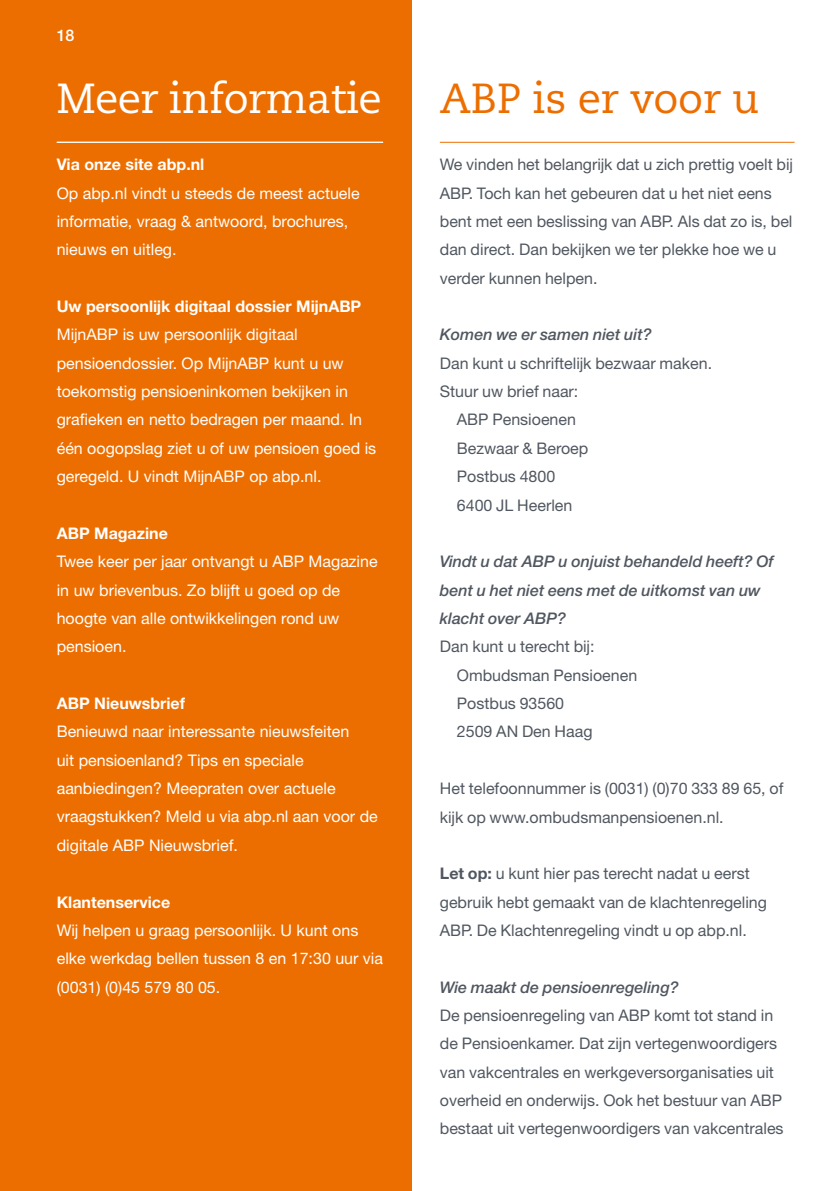
<style>
.page{position:relative;width:840px;height:1191px;background:#fff}
.page>*{position:absolute;margin:0;border:0;box-sizing:border-box;transform-origin:0 0}
.t1{font:42px "Caecilia LT Std";letter-spacing:-.015em;color:#fff}
.t2{font:42px "Caecilia LT Std";letter-spacing:-.005em;color:#ed6e00}
.t3{font:16px/28.4px "Helvetica Neue LT Pro";color:#515760}
.t4{font:16px/28.4px "Helvetica Neue LT Pro";color:#fff}
.t5{font:italic 500 16px/28.4px "Helvetica Neue LT Pro";color:#515760}
.t6{font:700 16px "Helvetica Neue LT Pro";color:#fff}
.t7{font:500 16px "Helvetica Neue LT Pro";color:#fff}
.s1{font-weight:700}
</style>
<div class="page">
<div style="left:0;top:0;width:411px;height:1191px;background:#ed6e00"></div>
<hr style="left:439px;top:142px;width:355px;height:1px;background:#ed6e00">
<hr style="left:57px;top:142px;width:326px;height:1px;background:#fff">
<p class="t7" style="left:57px;top:26px;width:19px">18</p>
<h1 class="t1" style="left:57px;top:74px;width:326px">Meer informatie</h1>
<p class="t6" style="left:57px;top:154px;width:149px">Via onze site abp.nl</p>
<p class="t4" style="left:57px;top:178px;width:304px">Op abp.nl vindt u steeds de meest actuele informatie, vraag &amp; antwoord, brochures, nieuws en uitleg.</p>
<p class="t6" style="left:57px;top:296px;width:306px">Uw persoonlijk digitaal dossier MijnABP</p>
<p class="t4" style="left:57px;top:320px;width:321px">MijnABP is uw persoonlijk digitaal pensioendossier. Op MijnABP kunt u uw toekomstig pensioeninkomen bekijken in grafieken en netto bedragen per maand. In één oogopslag ziet u of uw pensioen goed is geregeld. U vindt MijnABP op abp.nl.</p>
<p class="t6" style="left:57px;top:523px;width:113px">ABP Magazine</p>
<p class="t4" style="left:57px;top:547px;width:322px">Twee keer per jaar ontvangt u ABP Magazine in uw brievenbus. Zo blijft u goed op de hoogte van alle ontwikkelingen rond uw pensioen.</p>
<p class="t6" style="left:57px;top:693px;width:130px">ABP Nieuwsbrief</p>
<p class="t4" style="left:57px;top:717px;width:322px">Benieuwd naar interessante nieuwsfeiten<br>uit pensioenland? Tips en speciale aanbiedingen? Meepraten over actuele vraagstukken? Meld u via abp.nl aan voor de digitale ABP Nieuwsbrief.</p>
<p class="t6" style="left:57px;top:891px;width:115px">Klantenservice</p>
<p class="t4" style="left:57px;top:915px;width:328px">Wij helpen u graag persoonlijk. U kunt ons elke werkdag bellen tussen 8 en 17:30 uur via (0031) (0)45 579 80 05.</p>
<h1 class="t2" style="left:439px;top:74px;width:321px">ABP is er voor u</h1>
<p class="t3" style="left:439px;top:150px;width:354px">We vinden het belangrijk dat u zich prettig voelt bij ABP. Toch kan het gebeuren dat u het niet eens bent met een beslissing van ABP. Als dat zo is, bel dan direct. Dan bekijken we ter plekke hoe we u verder kunnen helpen.</p>
<p class="t5" style="left:439px;top:320px;width:213px">Komen we er samen niet uit?</p>
<p class="t3" style="left:439px;top:348px;width:274px">Dan kunt u schriftelijk bezwaar maken.</p>
<p class="t3" style="left:439px;top:377px;width:140px">Stuur uw brief naar:</p>
<p class="t3" style="left:456px;top:405px;width:121px">ABP Pensioenen</p>
<p class="t3" style="left:456px;top:433px;width:133px">Bezwaar &amp; Beroep</p>
<p class="t3" style="left:456px;top:462px;width:100px">Postbus 4800</p>
<p class="t3" style="left:456px;top:490px;width:117px">6400 JL Heerlen</p>
<p class="t5" style="left:439px;top:547px;width:335px">Vindt u dat ABP u onjuist behandeld heeft? Of bent u het niet eens met de uitkomst van uw klacht over ABP?</p>
<p class="t3" style="left:456px;top:632px;width:182px;text-indent:-17px">Dan kunt u terecht bij:<br>Ombudsman Pensioenen<br>Postbus 93560<br>2509 AN Den Haag</p>
<p class="t3" style="left:439px;top:774px;width:345px">Het telefoonnummer is (0031) (0)70 333 89 65, of kijk op www.ombudsmanpensioenen.nl.</p>
<p class="t3" style="left:439px;top:859px;width:328px"><span class="s1">Let op:</span> u kunt hier pas terecht nadat u eerst gebruik hebt gemaakt van de klachtenregeling<br>ABP. De Klachtenregeling vindt u op abp.nl.</p>
<p class="t5" style="left:439px;top:972px;width:240px">Wie maakt de pensioenregeling?</p>
<p class="t3" style="left:439px;top:1000px;width:345px">De pensioenregeling van ABP komt tot stand in de Pensioenkamer. Dat zijn vertegenwoordigers van vakcentrales en werkgeversorganisaties uit overheid en onderwijs. Ook het bestuur van ABP bestaat uit vertegenwoordigers van vakcentrales</p>
</div>
